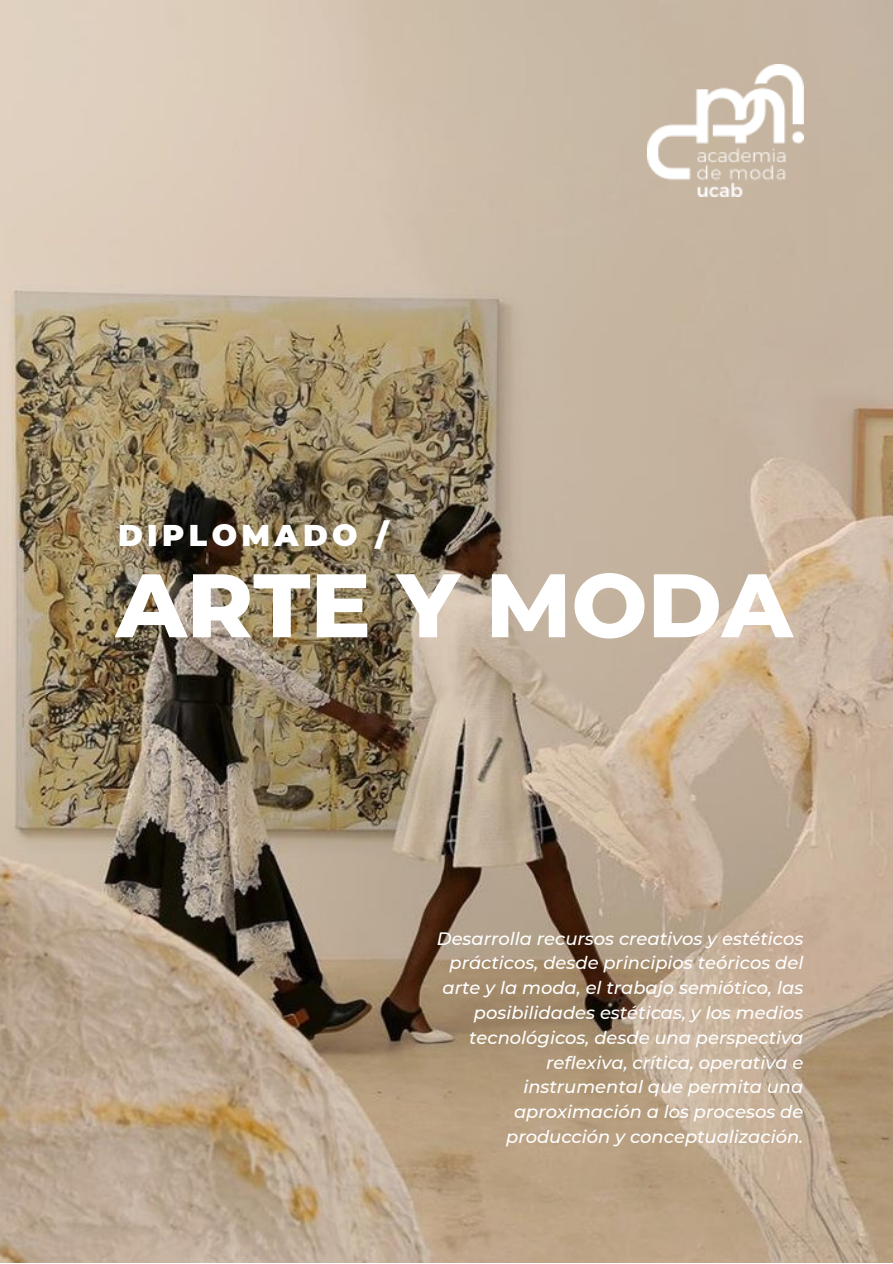
<style>
.page{position:relative;width:893px;height:1264px;background:#fff}
.page>*{position:absolute;margin:0;border:0;box-sizing:border-box;transform-origin:0 0}
.t1{font:800 89.85px "Montserrat";color:#fff}
.t2{font:900 30px "Montserrat";letter-spacing:.145em;color:#fff}
.t3{font:italic 500 17.85px/24.8px "Montserrat";color:#fff;text-align:right}
</style>
<div class="page">
<img style="left:0;top:0;width:892px;height:1262px">
<img style="left:647px;top:64px;width:156px;height:133px">
<p class="t2" style="left:118px;top:517px;width:272px">DIPLOMADO /</p>
<p class="t1" style="left:116px;top:550px;width:678px">ARTE Y MODA</p>
<p class="t3" style="left:437px;top:925px;width:368px">Desarrolla recursos creativos y estéticos prácticos, desde principios teóricos del arte y la moda, el trabajo semiótico, las posibilidades estéticas, y los medios</p>
<p class="t3" style="left:469px;top:1024px;width:335px">tecnológicos, desde una perspectiva reflexiva, crítica, operativa e instrumental que permita una aproximación a los procesos de producción y conceptualización.</p>
</div>
